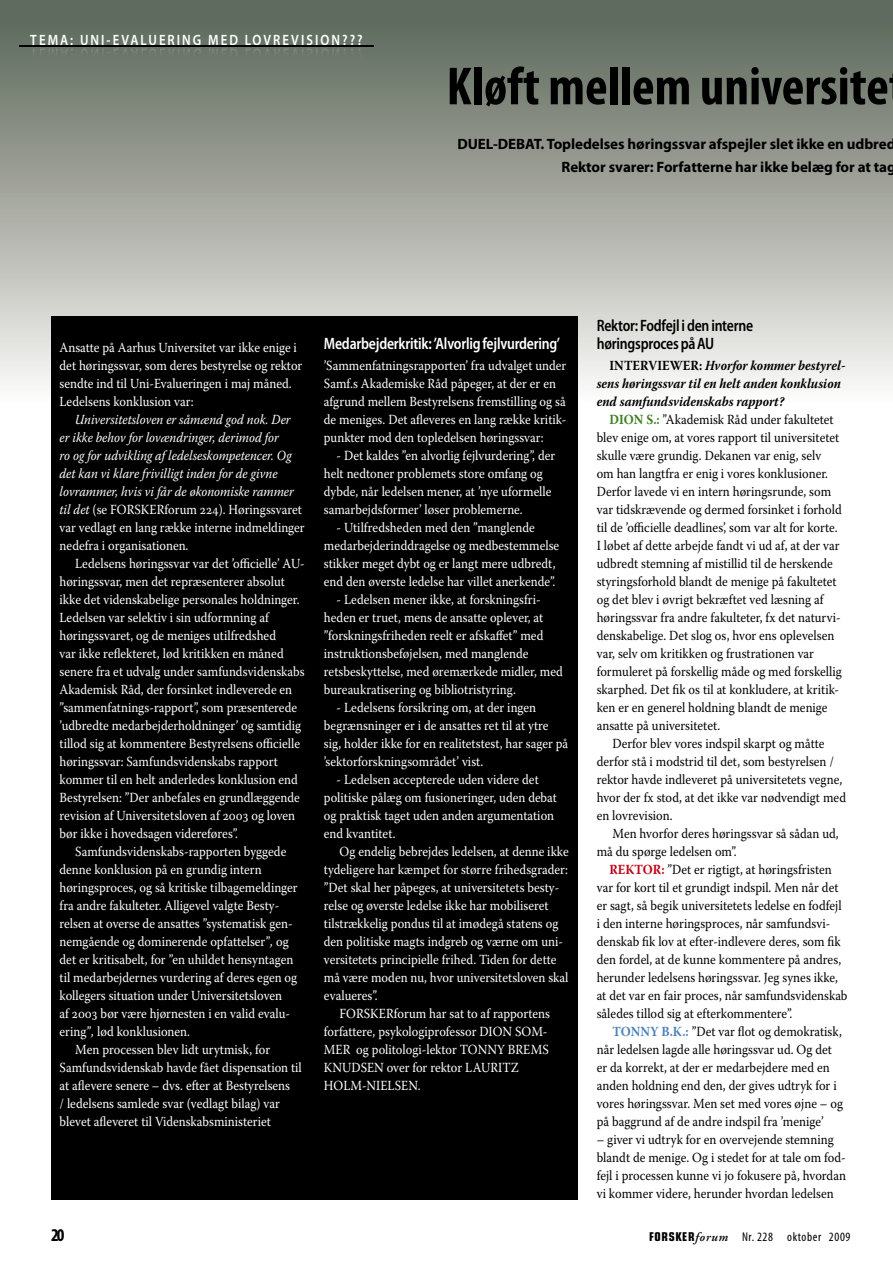
<style>
.page{position:relative;width:893px;height:1263px;background:#fff}
.page>*{position:absolute;margin:0;border:0;box-sizing:border-box;transform-origin:0 0}
.t1{font:700 condensed 54px "Myriad Pro";color:#000}
.t2{font:700 condensed 18px "Myriad Pro";color:#000}
.t3{font:600 semi-condensed 16.5px/18px "Myriad Pro";letter-spacing:-.015em;color:#000;scale:.9 1}
.t4{font:600 semi-condensed 16.5px "Myriad Pro";letter-spacing:-.015em;color:#fff;scale:.9 1}
.t5{font:700 15px/22.5px "Myriad Pro";letter-spacing:-.005em;color:#000;text-align:right}
.t6{font:600 15px "Myriad Pro";letter-spacing:.16em;color:#fff;scale:.85 1}
.t7{font:13.8px/18px "Warnock Pro";color:#fff;scale:.9 1}
.t8{font:13.8px/18px "Warnock Pro";color:#000;scale:.9 1}
.t9{font:italic 13.8px/18px "Warnock Pro";color:#fff;scale:.9 1}
.t10{font:italic 700 13.8px/18px "Warnock Pro";color:#000;scale:.9 1}
.t11{font:condensed 12.75px "Myriad Pro";letter-spacing:.05em;color:#000}
.s1{font-style:normal}
.s2{font-style:italic}
.s3{font-weight:700;color:#3d7f1f}
.s4{font-weight:700;color:#bf0217}
.s5{font-weight:700;color:#4e81bc}
.s6{font-family:"Eurostile LT Std";font-weight:700;font-size:12.15px}
.s7{font-family:"Adobe Garamond Pro";font-weight:600;font-style:italic;font-stretch:normal}
</style>
<div class="page">
<svg style="left:0;top:0;width:893px;height:385px;background:#9da199"></svg>
<img style="left:30px;top:48px;width:332px;height:11px">
<hr style="left:19px;top:45px;width:354px;height:2px;background:#000">
<div style="left:51px;top:316px;width:527px;height:883px;background:#000"></div>
<p class="t6" style="left:30px;top:31px;width:392px">TEMA: UNI-EVALUERING MED LOVREVISION???</p>
<h1 class="t1" style="left:447px;top:53px;width:444px">Kløft mellem universite</h1>
<p class="t5" style="left:457px;top:132px;width:440px">DUEL-DEBAT. Topledelses høringssvar afspejler slet ikke en udbred<br>Rektor svarer: Forfatterne har ikke belæg for at tag</p>
<p class="t7" style="left:60px;top:338px;width:271px">Ansatte på Aarhus Universitet var ikke enige i det høringssvar, som deres bestyrelse og rektor sendte ind til Uni-Evalueringen i maj måned.<br>Ledelsens konklusion var:</p>
<p class="t9" style="left:60px;top:410px;width:274px;text-indent:16px">Universitetsloven er såmænd god nok. Der<br>er ikke behov for lovændringer, derimod for<br>ro og for udvikling af ledelseskompetencer. Og det kan vi klare frivilligt inden for de givne lovrammer, hvis vi får de økonomiske rammer til det <span class="s1">(se FORSKERforum 224). Høringssvaret var vedlagt en lang række interne indmeldinger nedefra i organisationen.</span></p>
<p class="t7" style="left:60px;top:554px;width:274px;text-indent:16px">Ledelsens høringssvar var det ’officielle’ AU&shy;høringssvar, men det repræsenterer absolut ikke det videnskabelige personales holdninger.<br>Ledelsen var selektiv i sin udformning af høringssvaret, og de meniges utilfredshed<br>var ikke reflekteret, lød kritikken en måned senere fra et udvalg under samfundsvidenskabs Akademisk Råd, der forsinket indleverede en ”sammenfatnings-rapport”, som præsenterede ’udbredte medarbejderholdninger’ og samtidig tillod sig at kommentere Bestyrelsens officielle høringssvar: Samfundsvidenskabs rapport kommer til en helt anderledes konklusion end Bestyrelsen: ”Der anbefales en grundlæggende revision af Universitetsloven af 2003 og loven bør ikke i hovedsagen videreføres”.</p>
<p class="t7" style="left:75px;top:842px;width:236px">Samfundsvidenskabs-rapporten byggede</p>
<p class="t7" style="left:60px;top:860px;width:226px">denne konklusion på en grundig intern</p>
<p class="t7" style="left:60px;top:878px;width:266px">høringsproces, og så kritiske tilbagemeldinger</p>
<p class="t7" style="left:60px;top:896px;width:246px">fra andre fakulteter. Alligevel valgte Besty-</p>
<p class="t7" style="left:60px;top:914px;width:260px">relsen at overse de ansattes ”systematisk gen-</p>
<p class="t7" style="left:60px;top:932px;width:256px">nemgående og dominerende opfattelser”<span class="s2">,</span> og</p>
<p class="t7" style="left:60px;top:950px;width:261px">det er kritisabelt, for ”en uhildet hensyntagen</p>
<p class="t7" style="left:60px;top:968px;width:266px">til medarbejdernes vurdering af deres egen og</p>
<p class="t7" style="left:60px;top:986px;width:249px">kollegers situation under Universitetsloven</p>
<p class="t7" style="left:60px;top:1004px;width:258px">af 2003 bør være hjørnesten i en valid evalu-</p>
<p class="t7" style="left:60px;top:1022px;width:146px">ering”<span class="s2">,</span> lød konklusionen.</p>
<p class="t7" style="left:75px;top:1040px;width:218px">Men processen blev lidt urytmisk, for</p>
<p class="t7" style="left:60px;top:1058px;width:271px">Samfundsvidenskab havde fået dispensation til</p>
<p class="t7" style="left:60px;top:1076px;width:258px">at aflevere senere – dvs. efter at Bestyrelsens</p>
<p class="t7" style="left:60px;top:1094px;width:246px">/ ledelsens samlede svar (vedlagt bilag) var</p>
<p class="t7" style="left:60px;top:1112px;width:236px">blevet afleveret til Videnskabsministeriet</p>
<p class="t4" style="left:324px;top:333px;width:264px">Medarbejderkritik: ’Alvorlig fejlvurdering’</p>
<p class="t7" style="left:324px;top:356px;width:271px">’Sammenfatningsrapporten’ fra udvalget under Samf.s Akademiske Råd påpeger, at der er en afgrund mellem Bestyrelsens fremstilling og så de meniges. Det afleveres en lang række kritik&shy;punkter mod den topledelsen høringssvar:</p>
<p class="t7" style="left:324px;top:446px;width:258px;text-indent:13px">- Det kaldes ”en alvorlig fejlvurdering”, der helt nedtoner problemets store omfang og dybde, når ledelsen mener, at ’nye uformelle samarbejdsformer’ løser problemerne.</p>
<p class="t7" style="left:324px;top:518px;width:263px;text-indent:13px">- Utilfredsheden med den ”manglende medarbejderinddragelse og medbestemmelse stikker meget dybt og er langt mere udbredt, end den øverste ledelse har villet anerkende”.</p>
<p class="t7" style="left:324px;top:590px;width:267px;text-indent:13px">- Ledelsen mener ikke, at forskningsfri&shy;heden er truet, mens de ansatte oplever, at ”forskningsfriheden reelt er afskaffet” med instruktionsbeføjelsen, med manglende retsbeskyttelse, med øremærkede midler, med bureaukratisering og bibliotristyring.</p>
<p class="t7" style="left:324px;top:698px;width:273px;text-indent:13px">- Ledelsens forsikring om, at der ingen begrænsninger er i de ansattes ret til at ytre sig, holder ikke for en realitetstest, har sager på ’sektorforskningsområdet’ vist.</p>
<p class="t7" style="left:324px;top:770px;width:261px;text-indent:13px">- Ledelsen accepterede uden videre det politiske pålæg om fusioneringer, uden debat og praktisk taget uden anden argumentation end kvantitet.</p>
<p class="t7" style="left:324px;top:842px;width:274px;text-indent:16px">Og endelig bebrejdes ledelsen, at denne ikke tydeligere har kæmpet for større frihedsgrader: ”Det skal her påpeges, at universitetets besty&shy;relse og øverste ledelse ikke har mobiliseret tilstrækkelig pondus til at imødegå statens og den politiske magts indgreb og værne om uni&shy;versitetets principielle frihed. Tiden for dette må være moden nu, hvor universitetsloven skal evalueres”.</p>
<p class="t7" style="left:324px;top:1004px;width:253px;text-indent:16px">FORSKERforum har sat to af rapportens forfattere, psykologiprofessor DION SOM-MER og politologi-lektor TONNY BREMS KNUDSEN over for rektor LAURITZ HOLM-NIELSEN.</p>
<p class="t3" style="left:597px;top:316px;width:175px">Rektor: Fodfejl i den interne høringsproces på AU</p>
<p class="t10" style="left:597px;top:356px;width:278px;text-indent:13px"><span class="s1">INTERVIEWER:</span> Hvorfor kommer bestyrel&shy;sens høringssvar til en helt anden konklusion end samfundsvidenskabs rapport?</p>
<p class="t8" style="left:597px;top:410px;width:274px;text-indent:13px"><span class="s3">DION S.:</span> ”Akademisk Råd under fakultetet blev enige om, at vores rapport til universitetet skulle være grundig. Dekanen var enig, selv<br>om han langtfra er enig i vores konklusioner.<br>Derfor lavede vi en intern høringsrunde, som var tidskrævende og dermed forsinket i forhold til de ’officielle deadlines’, som var alt for korte.<br>I løbet af dette arbejde fandt vi ud af, at der var udbredt stemning af mistillid til de herskende styringsforhold blandt de menige på fakultetet og det blev i øvrigt bekræftet ved læsning af høringssvar fra andre fakulteter, fx det naturvi&shy;denskabelige. Det slog os, hvor ens oplevelsen var, selv om kritikken og frustrationen var formuleret på forskellig måde og med forskellig skarphed. Det fik os til at konkludere, at kritik&shy;ken er en generel holdning blandt de menige ansatte på universitetet.</p>
<p class="t8" style="left:597px;top:734px;width:279px;text-indent:16px">Derfor blev vores indspil skarpt og måtte derfor stå i modstrid til det, som bestyrelsen / rektor havde indleveret på universitetets vegne, hvor der fx stod, at det ikke var nødvendigt med en lovrevision.</p>
<p class="t8" style="left:597px;top:824px;width:270px;text-indent:16px">Men hvorfor deres høringssvar så sådan ud, må du spørge ledelsen om”.</p>
<p class="t8" style="left:597px;top:860px;width:280px;text-indent:13px"><span class="s4">REKTOR:</span> ”Det er rigtigt, at høringsfristen var for kort til et grundigt indspil. Men når det er sagt, så begik universitetets ledelse en fodfejl i den interne høringsproces, når samfundsvi&shy;denskab fik lov at efter-indlevere deres, som fik den fordel, at de kunne kommentere på andres, herunder ledelsens høringssvar. Jeg synes ikke, at det var en fair proces, når samfundsvidenskab således tillod sig at efterkommentere”.</p>
<p class="t8" style="left:597px;top:1022px;width:275px;text-indent:16px"><span class="s5">TONNY B.K.:</span> ”Det var flot og demokratisk, når ledelsen lagde alle høringssvar ud. Og det er da korrekt, at der er medarbejdere med en anden holdning end den, der gives udtryk for i vores høringssvar. Men set med vores øjne – og på baggrund af de andre indspil fra ’menige’</p>
<p class="t8" style="left:597px;top:1130px;width:279px">– giver vi udtryk for en overvejende stemning blandt de menige. Og i stedet for at tale om fod&shy;fejl i processen kunne vi jo fokusere på, hvordan vi kommer videre, herunder hvordan ledelsen</p>
<h2 class="t2" style="left:51px;top:1224px;width:15px">20</h2>
<p class="t11" style="left:649px;top:1229px;width:203px"><span class="s6">FORSKER</span><span class="s7">forum</span> Nr. 228 oktober 2009</p>
</div>
